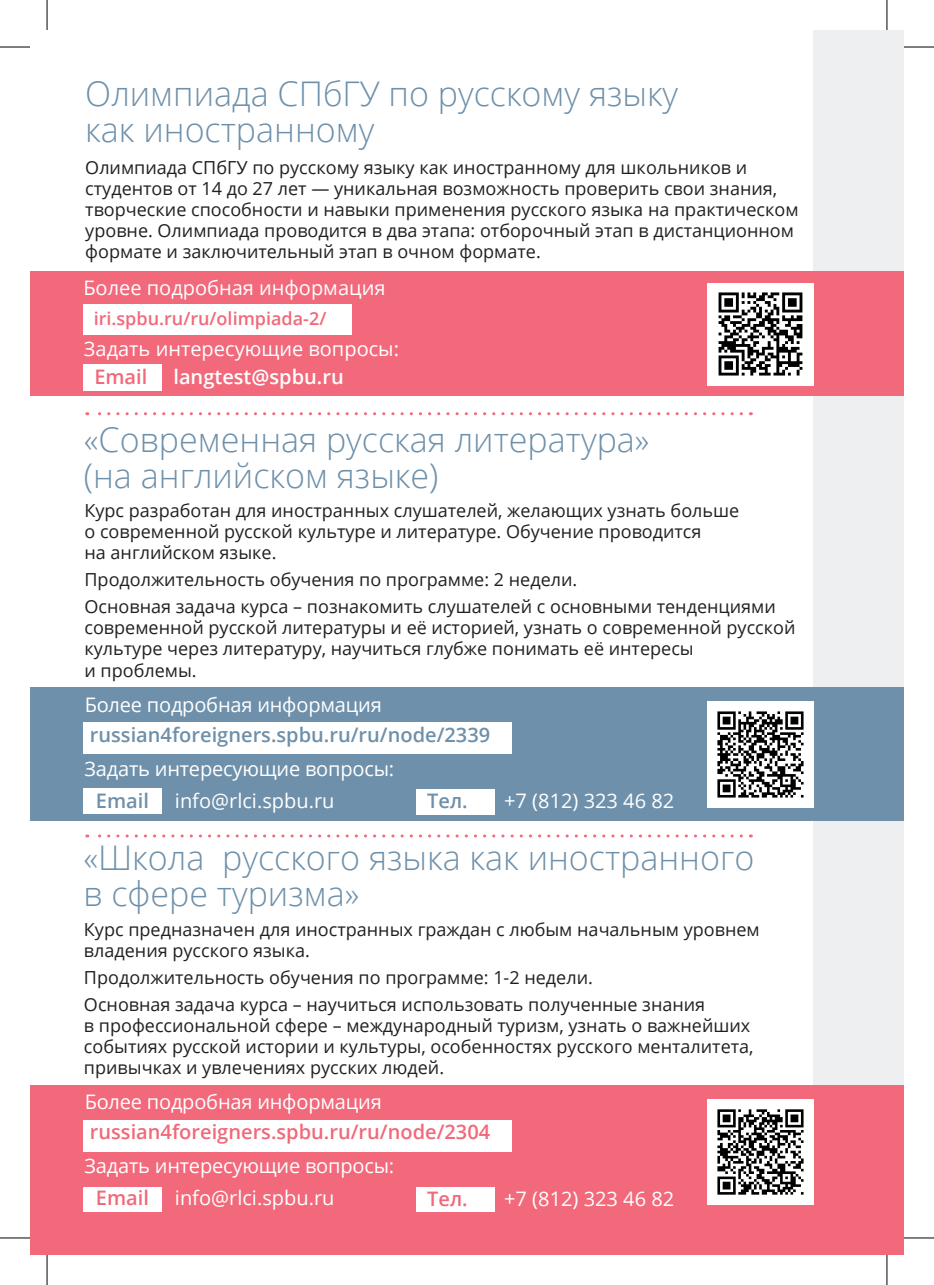
<style>
.page{position:relative;width:934px;height:1285px;background:#fff}
.page>*{position:absolute;margin:0;border:0;box-sizing:border-box;transform-origin:0 0}
.t1{font:300 34px/36px "Open Sans";color:#6e90aa}
.t2{font:20px "Open Sans";letter-spacing:-.01em;color:#fff}
.t3{font:600 20px "Open Sans";color:#f1697a}
.t4{font:600 20px "Open Sans";color:#6e90aa}
.t5{font:600 20px "Open Sans";color:#fff}
.t6{font:18px/21px "Open Sans";color:#231f20}
.t7{font:600 18px "Open Sans";color:#f1697a}
</style>
<div class="page">
<div style="left:812px;top:30px;width:91px;height:1183px;background:#eeeff0"></div>
<div style="left:30px;top:271px;width:873px;height:125px;background:#f1697a"></div>
<div style="left:83px;top:364px;width:79px;height:27px;background:#fff"></div>
<div style="left:83px;top:305px;width:269px;height:30px;background:#fff"></div>
<img style="left:707px;top:283px;width:105px;height:102px">
<svg style="left:87px;top:412px;width:654px;height:3px"></svg>
<svg style="left:87px;top:834px;width:654px;height:3px"></svg>
<div style="left:30px;top:688px;width:873px;height:133px;background:#6e90aa"></div>
<div style="left:30px;top:1085px;width:873px;height:170px;background:#f1697a"></div>
<img style="left:707px;top:702px;width:105px;height:105px">
<img style="left:707px;top:1099px;width:105px;height:105px">
<div style="left:83px;top:788px;width:79px;height:26px;background:#fff"></div>
<div style="left:83px;top:1186px;width:79px;height:25px;background:#fff"></div>
<div style="left:416px;top:789px;width:78px;height:25px;background:#fff"></div>
<div style="left:416px;top:1186px;width:78px;height:25px;background:#fff"></div>
<div style="left:83px;top:722px;width:428px;height:32px;background:#fff"></div>
<div style="left:83px;top:1119px;width:428px;height:32px;background:#fff"></div>
<hr style="left:0;top:47px;width:30px;height:1px;background:#000">
<hr style="left:903px;top:47px;width:30px;height:1px;background:#000">
<hr style="left:0;top:1237px;width:30px;height:1px;background:#000">
<hr style="left:903px;top:1237px;width:30px;height:1px;background:#000">
<hr style="left:47px;top:0;width:1px;height:30px;background:#000">
<hr style="left:47px;top:1255px;width:1px;height:30px;background:#000">
<hr style="left:886px;top:0;width:1px;height:30px;background:#000">
<hr style="left:886px;top:1255px;width:1px;height:30px;background:#000">
<p class="t1" style="left:85px;top:75px;width:594px">Олимпиада СПбГУ по русскому языку как иностранному</p>
<p class="t6" style="left:85px;top:157px;width:714px">Олимпиада СПбГУ по русскому языку как иностранному для школьников и студентов от 14 до 27 лет — уникальная возможность проверить свои знания, творческие способности и навыки применения русского языка на практическом уровне. Олимпиада проводится в два этапа: отборочный этап в дистанционном формате и заключительный этап в очном формате.</p>
<p class="t2" style="left:83px;top:274px;width:303px">Более подробная информация</p>
<p class="t7" style="left:94px;top:306px;width:234px">iri.spbu.ru/ru/olimpiada-2/</p>
<p class="t2" style="left:84px;top:335px;width:316px">Задать интересующие вопросы:</p>
<p class="t3" style="left:94px;top:363px;width:55px">Email</p>
<p class="t5" style="left:173px;top:363px;width:172px">langtest@spbu.ru</p>
<p class="t1" style="left:84px;top:420px;width:567px">«Современная русская литература» (на английском языке)</p>
<p class="t6" style="left:84px;top:500px;width:656px">Курс разработан для иностранных слушателей, желающих узнать больше о современной русской культуре и литературе. Обучение проводится<br>на английском языке.</p>
<p class="t6" style="left:84px;top:568px;width:494px">Продолжительность обучения по программе: 2 недели.</p>
<p class="t6" style="left:84px;top:595px;width:712px">Основная задача курса – познакомить слушателей с основными тенденциями современной русской литературы и её историей, узнать о современной русской культуре через литературу, научиться глубже понимать её интересы<br>и проблемы.</p>
<p class="t2" style="left:85px;top:691px;width:298px">Более подробная информация</p>
<p class="t4" style="left:90px;top:721px;width:401px">russian4foreigners.spbu.ru/ru/node/2339</p>
<p class="t2" style="left:84px;top:755px;width:311px">Задать интересующие вопросы:</p>
<p class="t4" style="left:96px;top:786px;width:55px">Email</p>
<p class="t2" style="left:175px;top:787px;width:161px">info@rlci.spbu.ru</p>
<p class="t4" style="left:427px;top:787px;width:42px">Тел.</p>
<p class="t2" style="left:504px;top:787px;width:171px">+7 (812) 323 46 82</p>
<p class="t1" style="left:83px;top:838px;width:672px">«Школа русского языка как иностранного в сфере туризма»</p>
<p class="t6" style="left:84px;top:919px;width:677px">Курс предназначен для иностранных граждан с любым начальным уровнем владения русского языка.</p>
<p class="t6" style="left:84px;top:966px;width:510px">Продолжительность обучения по программе: 1-2 недели.</p>
<p class="t6" style="left:84px;top:993px;width:670px">Основная задача курса – научиться использовать полученные знания<br>в профессиональной сфере – международный туризм, узнать о важнейших событиях русской истории и культуры, особенностях русского менталитета, привычках и увлечениях русских людей.</p>
<p class="t2" style="left:85px;top:1088px;width:298px">Более подробная информация</p>
<p class="t3" style="left:90px;top:1118px;width:401px">russian4foreigners.spbu.ru/ru/node/2304</p>
<p class="t2" style="left:84px;top:1152px;width:311px">Задать интересующие вопросы:</p>
<p class="t3" style="left:96px;top:1184px;width:55px">Email</p>
<p class="t2" style="left:175px;top:1184px;width:161px">info@rlci.spbu.ru</p>
<p class="t3" style="left:427px;top:1184px;width:42px">Тел.</p>
<p class="t2" style="left:504px;top:1184px;width:171px">+7 (812) 323 46 82</p>
</div>
